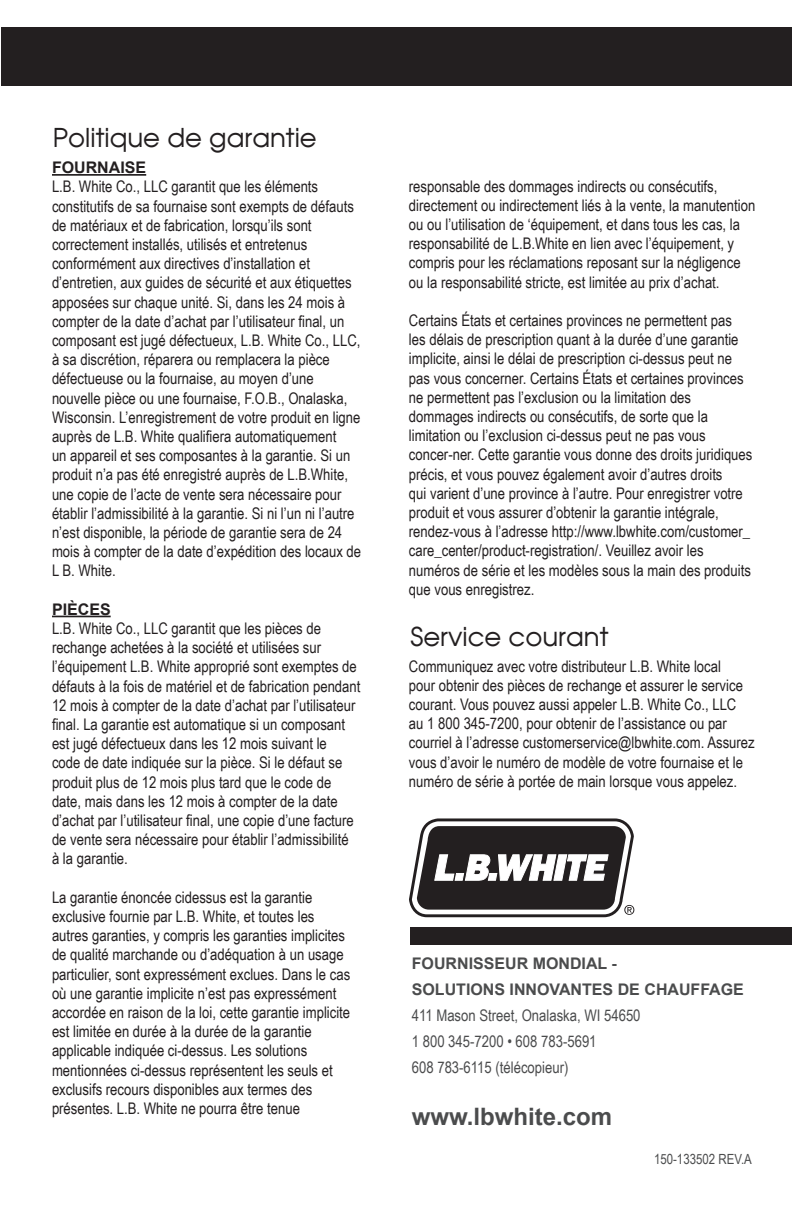
<style>
.page{position:relative;width:792px;height:1224px;background:#fff}
.page>*{position:absolute;margin:0;border:0;box-sizing:border-box;transform-origin:0 0}
.Attention_Header{font:26px "Moderne";color:#231f20}
.t1{font:700 24px "Arial";color:#4b4c4d}
.BODY_for_INSIDE_PAGES{font:16px/19.2px "Arial Narrow";color:#231f20}
.t2{font:16px "Arial Narrow";color:#4b4c4d}
.t3{font:700 16px/26px "Arial";color:#4b4c4d}
.BODY_for_INSIDE_PAGES-2{font:700 16px "Arial";color:#231f20}
.t4{font:14px "Arial Narrow";color:#4b4c4d}
</style>
<div class="page">
<hr style="left:52px;top:174px;width:94px;height:2px;background:#231f20">
<hr style="left:52px;top:616px;width:59px;height:1px;background:#231f20">
<div style="left:1px;top:27px;width:791px;height:59px;background:#231f20"></div>
<div style="left:410px;top:927px;width:382px;height:17px;background:#231f20"></div>
<svg style="left:409px;top:818px;width:225px;height:99px"></svg>
<p class="Attention_Header" style="left:53px;top:122px;width:266px">Politique de garantie</p>
<p class="BODY_for_INSIDE_PAGES-2" style="left:52px;top:156px;width:96px">FOURNAISE</p>
<p class="BODY_for_INSIDE_PAGES" style="left:52px;top:177px;width:311px">L.B. White Co., LLC garantit que les éléments constitutifs de sa fournaise sont exempts de défauts de matériaux et de fabrication, lorsqu’ils sont correctement installés, utilisés et entretenus conformément aux directives d’installation et d’entretien, aux guides de sécurité et aux étiquettes apposées sur chaque unité. Si, dans les 24 mois à compter de la date d’achat par l’utilisateur final, un composant est jugé défectueux, L.B. White Co., LLC, à sa discrétion, réparera ou remplacera la pièce défectueuse ou la fournaise, au moyen d’une nouvelle pièce ou une fournaise, F.O.B., Onalaska, Wisconsin. L’enregistrement de votre produit en ligne auprès de L.B. White qualifiera automatiquement<br>un appareil et ses composantes à la garantie. Si un produit n’a pas été enregistré auprès de L.B.White, une copie de l’acte de vente sera nécessaire pour établir l’admissibilité à la garantie. Si ni l’un ni l’autre n’est disponible, la période de garantie sera de 24 mois à compter de la date d’expédition des locaux de L B. White.</p>
<p class="BODY_for_INSIDE_PAGES-2" style="left:52px;top:598px;width:60px">PIÈCES</p>
<p class="BODY_for_INSIDE_PAGES" style="left:52px;top:618px;width:310px">L.B. White Co., LLC garantit que les pièces de rechange achetées à la société et utilisées sur l’équipement L.B. White approprié sont exemptes de défauts à la fois de matériel et de fabrication pendant 12 mois à compter de la date d’achat par l’utilisateur final. La garantie est automatique si un composant est jugé défectueux dans les 12 mois suivant le<br>code de date indiquée sur la pièce. Si le défaut se produit plus de 12 mois plus tard que le code de date, mais dans les 12 mois à compter de la date d’achat par l’utilisateur final, une copie d’une facture de vente sera nécessaire pour établir l’admissibilité<br>à la garantie.</p>
<p class="BODY_for_INSIDE_PAGES" style="left:52px;top:887px;width:300px">La garantie énoncée cidessus est la garantie exclusive fournie par L.B. White, et toutes les autres garanties, y compris les garanties implicites de qualité marchande ou d’adéquation à un usage particulier, sont expressément exclues. Dans le cas où une garantie implicite n’est pas expressément accordée en raison de la loi, cette garantie implicite est limitée en durée à la durée de la garantie applicable indiquée ci-dessus. Les solutions mentionnées ci-dessus représentent les seuls et exclusifs recours disponibles aux termes des présentes. L.B. White ne pourra être tenue</p>
<p class="BODY_for_INSIDE_PAGES" style="left:409px;top:176px;width:348px">responsable des dommages indirects ou consécutifs, directement ou indirectement liés à la vente, la manutention ou ou l’utilisation de ‘équipement, et dans tous les cas, la responsabilité de L.B.White en lien avec l’équipement, y compris pour les réclamations reposant sur la négligence ou la responsabilité stricte, est limitée au prix d’achat.</p>
<p class="BODY_for_INSIDE_PAGES" style="left:409px;top:310px;width:345px">Certains États et certaines provinces ne permettent pas les délais de prescription quant à la durée d’une garantie implicite, ainsi le délai de prescription ci-dessus peut ne pas vous concerner. Certains États et certaines provinces ne permettent pas l’exclusion ou la limitation des dommages indirects ou consécutifs, de sorte que la limitation ou l’exclusion ci-dessus peut ne pas vous concer-ner. Cette garantie vous donne des droits juridiques précis, et vous pouvez également avoir d’autres droits<br>qui varient d’une province à l’autre. Pour enregistrer votre produit et vous assurer d’obtenir la garantie intégrale, rendez-vous à l’adresse http://www.lbwhite.com/customer_</p>
<p class="BODY_for_INSIDE_PAGES" style="left:409px;top:541px;width:344px">care_center/product-registration/. Veuillez avoir les numéros de série et les modèles sous la main des produits que vous enregistrez.</p>
<p class="Attention_Header" style="left:410px;top:621px;width:200px">Service courant</p>
<p class="BODY_for_INSIDE_PAGES" style="left:409px;top:656px;width:347px">Communiquez avec votre distributeur L.B. White local<br>pour obtenir des pièces de rechange et assurer le service courant. Vous pouvez aussi appeler L.B. White Co., LLC au 1 800 345-7200, pour obtenir de l’assistance ou par courriel à l’adresse customerservice@lbwhite.com. Assurez vous d’avoir le numéro de modèle de votre fournaise et le numéro de série à portée de main lorsque vous appelez.</p>
<p class="t3" style="left:412px;top:951px;width:334px">FOURNISSEUR MONDIAL -<br>SOLUTIONS INNOVANTES DE CHAUFFAGE</p>
<p class="t2" style="left:412px;top:1004px;width:230px">411 Mason Street, Onalaska, WI 54650</p>
<p class="t2" style="left:412px;top:1030px;width:186px">1 800 345-7200 • 608 783-5691</p>
<p class="t2" style="left:412px;top:1056px;width:158px">608 783-6115 (télécopieur)</p>
<p class="t1" style="left:412px;top:1100px;width:202px">www.lbwhite.com</p>
<p class="t4" style="left:654px;top:1148px;width:99px">150-133502 REV.A</p>
</div>
